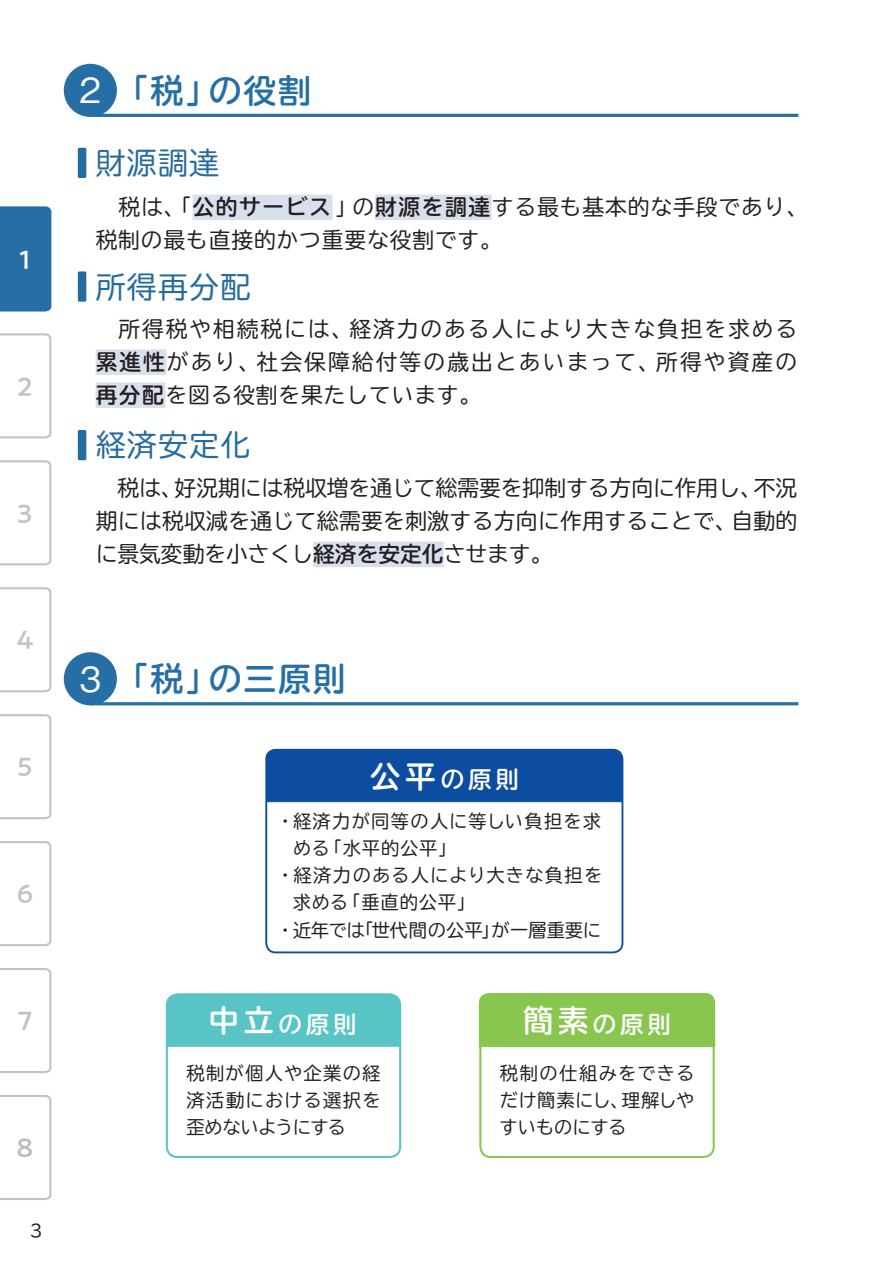
<style>
.page{position:relative;width:893px;height:1263px;background:#fff}
.page>*{position:absolute;margin:0;border:0;box-sizing:border-box;transform-origin:0 0}
.t1{font:700 33px "TBUDR Go Std";letter-spacing:.05em;color:#266fa6}
.t2{font:30px "TBUDR Go Std";letter-spacing:.04em;color:#266b9e}
.t3{font:500 25.5px "PA1 Gothic Std";color:#c2c3c5}
.t4{font:500 25.5px "PA1 Gothic Std";color:#fff}
.t5{font:500 25.5px "PA1 Gothic Std";color:#bcbdc0}
.t6{font:700 23.55px "TBUDR Go Std";letter-spacing:.16em;color:#fff}
.t7{font:21.75px/33px "TBUDR Go Std";letter-spacing:.04em;color:#231f20;text-align:justify}
.t8{font:18.3px/27.2px "TBUDR Go Std";letter-spacing:.04em;color:#231f20;text-align:justify}
.t9{font:18.3px "TBUDR Go Std";letter-spacing:.07em;color:#231f20}
.t10{font:18.3px "TBUDR Go Std";letter-spacing:-.01em;color:#231f20}
.t11{font:16.95px "TBUDR Go Std";color:#231f20}
.s1{font-family:"Gothic BBB Pr 6";font-weight:500;font-size:34.5px;color:#fff}
.s2{font-weight:700}
.s3{font-size:30.6px}
</style>
<div class="page">
<svg style="left:165px;top:993px;width:237px;height:56px;background:#62c7c9"></svg>
<div style="left:166px;top:994px;width:235px;height:164px;border:2px solid #59c4c6;border-radius:10px"></div>
<div style="left:479px;top:993px;width:236px;height:54px;background:#89c650"></div>
<div style="left:479px;top:994px;width:236px;height:164px;border:2px solid #89c650;border-radius:10px"></div>
<div style="left:268px;top:750px;width:354px;height:52px;background:#0d4da1"></div>
<div style="left:265px;top:749px;width:358px;height:204px;border:2px solid #0d4da1;border-radius:9px"></div>
<div style="left:64px;top:64px;width:53px;height:53px;background:#266fa6;border-radius:50%"></div>
<div style="left:64px;top:652px;width:53px;height:53px;background:#266fa6;border-radius:50%"></div>
<div style="left:193px;top:195px;width:139px;height:25px;background:#d9e0ed"></div>
<div style="left:375px;top:195px;width:117px;height:25px;background:#d9e0ed"></div>
<div style="left:96px;top:349px;width:70px;height:26px;background:#d9e0ed"></div>
<div style="left:96px;top:382px;width:69px;height:26px;background:#d9e0ed"></div>
<div style="left:78px;top:148px;width:8px;height:30px;background:#266b9e;border-radius:2px"></div>
<div style="left:78px;top:271px;width:8px;height:31px;background:#266b9e;border-radius:2px"></div>
<div style="left:78px;top:430px;width:8px;height:30px;background:#266b9e;border-radius:2px"></div>
<div style="left:313px;top:542px;width:131px;height:25px;background:#d9e0ed"></div>
<hr style="left:91px;top:114px;width:707px;height:3px;background:#266fa6">
<hr style="left:90px;top:702px;width:708px;height:3px;background:#266fa6">
<div style="left:0;top:206px;width:52px;height:106px;background:#266fa6"></div>
<svg style="left:0;top:333px;width:52px;height:106px"></svg>
<svg style="left:0;top:460px;width:52px;height:106px"></svg>
<svg style="left:0;top:587px;width:52px;height:106px"></svg>
<svg style="left:0;top:714px;width:52px;height:106px"></svg>
<svg style="left:0;top:841px;width:52px;height:106px"></svg>
<svg style="left:0;top:968px;width:52px;height:105px"></svg>
<svg style="left:0;top:1095px;width:52px;height:105px"></svg>
<p class="t4" style="left:19px;top:244px;width:14px">1</p>
<p class="t3" style="left:17px;top:371px;width:17px">2</p>
<p class="t3" style="left:17px;top:498px;width:17px">3</p>
<p class="t3" style="left:16px;top:625px;width:19px">4</p>
<p class="t3" style="left:17px;top:752px;width:17px">5</p>
<p class="t3" style="left:17px;top:878px;width:18px">6</p>
<p class="t3" style="left:18px;top:1005px;width:16px">7</p>
<p class="t5" style="left:17px;top:1132px;width:18px">8</p>
<p class="t11" style="left:29px;top:1216px;width:14px">3</p>
<h1 class="t1" style="left:79px;top:64px;width:233px"><span class="s1">2</span> 「税」の役割</h1>
<h2 class="t2" style="left:96px;top:138px;width:125px">財源調達</h2>
<p class="t7" style="left:96px;top:190px;width:714px">　税は、「<span class="s2">公的サービス</span>」の<span class="s2">財源を調達</span>する最も基本的な手段であり、税制の最も直接的かつ重要な役割です。</p>
<h2 class="t2" style="left:96px;top:262px;width:156px">所得再分配</h2>
<p class="t7" style="left:96px;top:312px;width:703px">　所得税や相続税には、経済力のある人により大きな負担を求める<span class="s2">累進性</span>があり、社会保障給付等の歳出とあいまって、所得や資産の<span class="s2">再分配</span>を図る役割を果たしています。</p>
<h2 class="t2" style="left:96px;top:421px;width:156px">経済安定化</h2>
<p class="t7" style="left:96px;top:471px;width:703px">　税は、好況期には税収増を通じて総需要を抑制する方向に作用し、不況期には税収減を通じて総需要を刺激する方向に作用することで、自動的に景気変動を小さくし<span class="s2">経済を安定化</span>させます。</p>
<h1 class="t1" style="left:79px;top:652px;width:268px"><span class="s1">3</span> 「税」の三原則</h1>
<p class="t6" style="left:370px;top:760px;width:151px"><span class="s3">公平</span>の原則</p>
<p class="t9" style="left:276px;top:806px;width:326px">・経済力が同等の人に等しい負担を求</p>
<p class="t8" style="left:293px;top:834px;width:165px">める「水平的公平」</p>
<p class="t9" style="left:276px;top:860px;width:347px">・経済力のある人により大きな負担を　</p>
<p class="t8" style="left:293px;top:889px;width:184px">求める「垂直的公平」</p>
<p class="t10" style="left:276px;top:915px;width:326px">・近年では「世代間の公平」が一層重要に</p>
<p class="t6" style="left:523px;top:1005px;width:150px"><span class="s3">簡素</span>の原則</p>
<p class="t6" style="left:209px;top:1005px;width:150px"><span class="s3">中立</span>の原則</p>
<p class="t8" style="left:186px;top:1059px;width:196px">税制が個人や企業の経済活動における選択を歪めないようにする</p>
<p class="t8" style="left:500px;top:1059px;width:196px">税制の仕組みをできるだけ簡素にし、理解しやすいものにする</p>
</div>
